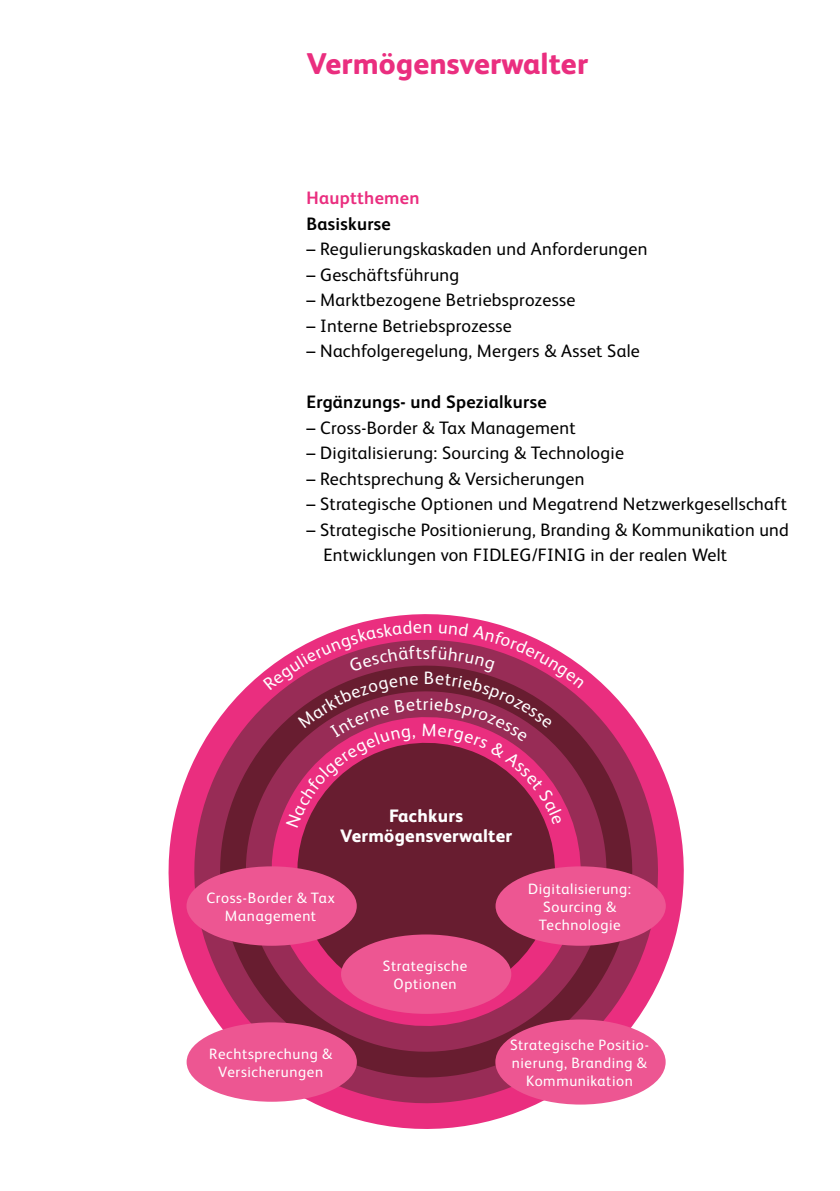
<style>
.page{position:relative;width:840px;height:1191px;background:#fff}
.page>*{position:absolute;margin:0;border:0;box-sizing:border-box;transform-origin:0 0}
.t1{font:800 30px "FS Albert";letter-spacing:.005em;color:#ea2e7f}
.t2{font:18px/25.6px "FS Albert";letter-spacing:.015em;color:#000}
.t3{font:700 18px "FS Albert";letter-spacing:.015em;color:#000}
.t4{font:800 18px "FS Albert";letter-spacing:.015em;color:#fff}
.t5{font:700 18px "FS Albert";letter-spacing:.015em;color:#ea2e7f}
.t6{font:18px "FS Albert";color:#fff}
.t7{font:15px/18px "FS Albert";letter-spacing:.04em;color:#fff;text-align:center}
</style>
<div class="page">
<svg style="left:168px;top:614px;width:516px;height:515px"></svg>
<svg style="left:191px;top:637px;width:469px;height:468px"></svg>
<svg style="left:221px;top:666px;width:410px;height:410px;background:#a03c61"></svg>
<svg style="left:250px;top:696px;width:351px;height:351px;background:#8f274d"></svg>
<svg style="left:279px;top:828px;width:293px;height:190px;background:#842242"></svg>
<div style="left:186px;top:866px;width:170px;height:79px;background:#ed5692;border-radius:50%"></div>
<div style="left:495px;top:866px;width:170px;height:79px;background:#ed5692;border-radius:50%"></div>
<div style="left:341px;top:934px;width:170px;height:80px;background:#ed5692;border-radius:50%"></div>
<div style="left:186px;top:1022px;width:170px;height:79px;background:#ed5692;border-radius:50%"></div>
<div style="left:495px;top:1019px;width:170px;height:85px;background:#ed5692;border-radius:50%"></div>
<svg style="left:263px;top:620px;width:321px;height:208px;background:#a2345d"></svg>
<h1 class="t1" style="left:306px;top:42px;width:283px">Vermögensverwalter</h1>
<p class="t5" style="left:306px;top:186px;width:114px">Hauptthemen</p>
<p class="t3" style="left:306px;top:211px;width:86px">Basiskurse</p>
<p class="t2" style="left:306px;top:235px;width:342px">– Regulierungskaskaden und Anforderungen</p>
<p class="t2" style="left:306px;top:261px;width:154px">– Geschäftsführung</p>
<p class="t2" style="left:306px;top:286px;width:270px">– Marktbezogene Betriebsprozesse</p>
<p class="t2" style="left:306px;top:312px;width:207px">– Interne Betriebsprozesse</p>
<p class="t2" style="left:306px;top:337px;width:335px">– Nachfolgeregelung, Mergers &amp; Asset Sale</p>
<p class="t3" style="left:306px;top:390px;width:241px">Ergänzungs- und Spezialkurse</p>
<p class="t2" style="left:306px;top:414px;width:270px">– Cross-Border &amp; Tax Management</p>
<p class="t2" style="left:306px;top:439px;width:319px">– Digitalisierung: Sourcing &amp; Technologie</p>
<p class="t2" style="left:306px;top:465px;width:279px">– Rechtsprechung &amp; Versicherungen</p>
<p class="t2" style="left:306px;top:490px;width:481px">– Strategische Optionen und Megatrend Netzwerkgesellschaft</p>
<p class="t2" style="left:323px;top:516px;width:466px;text-indent:-17px">– Strategische Positionierung, Branding &amp; Kommunikation und<br>Entwicklungen von FIDLEG/FINIG in der realen Welt</p>
<p class="t6" style="left:422px;top:615px;width:11px">n</p>
<p class="t6" style="left:422px;top:640px;width:9px">s</p>
<p class="t6" style="left:423px;top:666px;width:12px">B</p>
<p class="t6" style="left:422px;top:692px;width:7px">r</p>
<p class="t4" style="left:389px;top:802px;width:75px">Fachkurs</p>
<p class="t4" style="left:340px;top:822px;width:173px">Vermögensverwalter</p>
<p class="t7" style="left:206px;top:888px;width:130px">Cross-Border &amp; Tax<br>Management</p>
<p class="t7" style="left:528px;top:879px;width:104px">Digitalisierung:<br>Sourcing &amp;<br>Technologie</p>
<p class="t7" style="left:383px;top:956px;width:86px">Strategische<br>Optionen</p>
<p class="t7" style="left:209px;top:1044px;width:124px">Rechtsprechung &amp;<br>Versicherungen</p>
<p class="t7" style="left:509px;top:1035px;width:139px">Strategische Positio&shy;nierung, Branding &amp;<br>Kommunikation</p>
</div>
